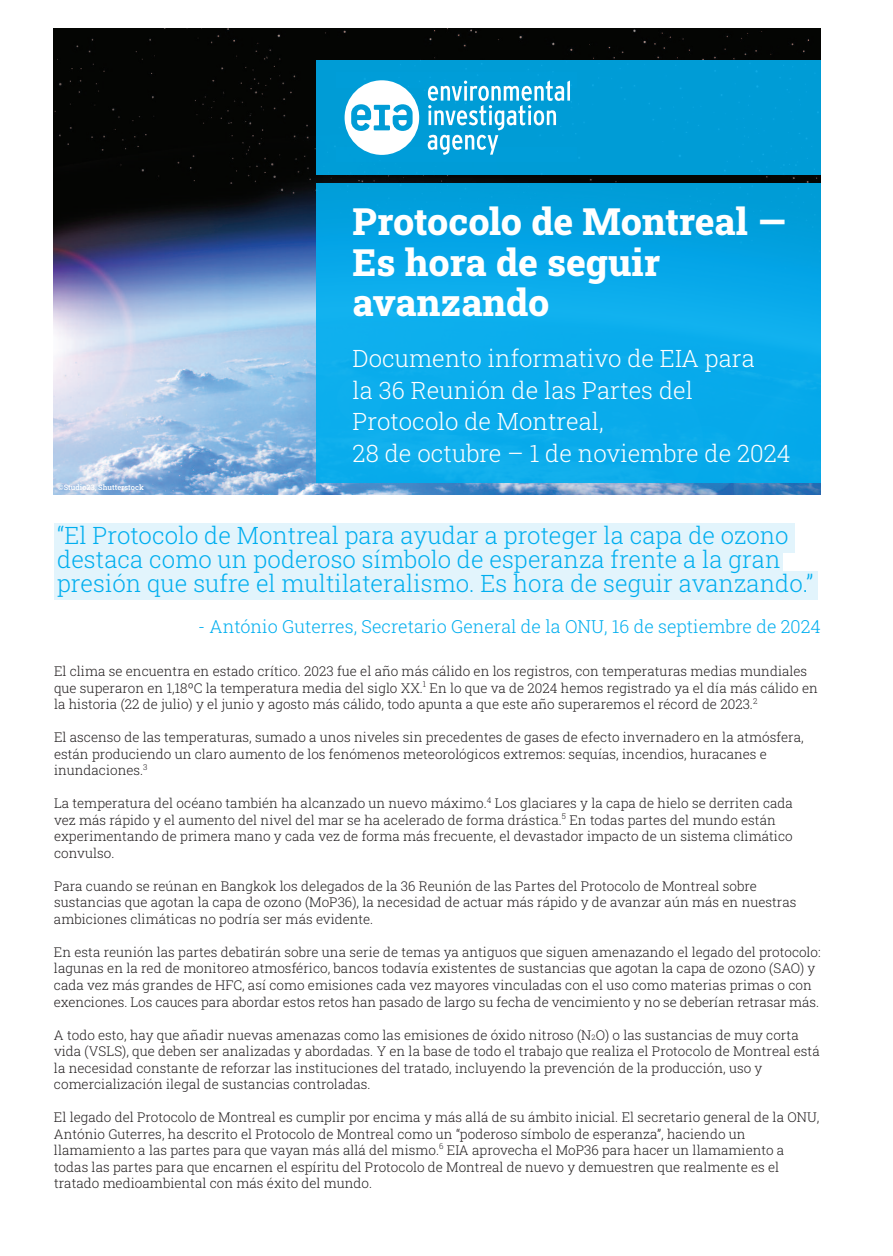
<style>
.page{position:relative;width:893px;height:1256px;background:#fff}
.page>*{position:absolute;margin:0;border:0;box-sizing:border-box;transform-origin:0 0}
.t1{font:800 37.5px/40.5px "Roboto Slab";color:#fff}
.t2{font:300 24px/24px "Roboto Slab";color:#00aeef}
.t3{font:300 24px/31.5px "Roboto Slab";color:#fff}
.t4{font:300 18px "Roboto Slab";color:#00aeef}
.t5{font:300 13.5px/16.5px "Roboto Slab";color:#231f20}
.t6{font:500 7.5px "Roboto Slab";color:#fff}
.s1{font-size:7.5px}
</style>
<div class="page">
<img style="left:53px;top:28px;width:768px;height:467px">
<div style="left:54px;top:523px;width:740px;height:30px;background:#e2f4fc"></div>
<div style="left:54px;top:546px;width:728px;height:30px;background:#e2f4fc"></div>
<div style="left:54px;top:571px;width:763px;height:29px;background:#e2f4fc"></div>
<div style="left:317px;top:60px;width:504px;height:115px;background:#009cd6"></div>
<svg style="left:344px;top:80px;width:75px;height:75px"></svg>
<svg style="left:427px;top:80px;width:143px;height:75px"></svg>
<div style="left:317px;top:183px;width:504px;height:299px;background:#00aeef;opacity:.9"></div>
<p class="t6" style="left:58px;top:482px;width:87px">©Studio23, Shutterstock</p>
<h1 class="t1" style="left:352px;top:202px;width:435px">Protocolo de Montreal —<br>Es hora de seguir avanzando</h1>
<h2 class="t3" style="left:352px;top:343px;width:439px">Documento informativo de EIA para<br>la 36 Reunión de las Partes del<br>Protocolo de Montreal,<br>28 de octubre – 1 de noviembre de 2024</h2>
<h2 class="t2" style="left:57px;top:524px;width:757px">“El Protocolo de Montreal para ayudar a proteger la capa de ozono destaca como un poderoso símbolo de esperanza frente a la gran presión que sufre el multilateralismo. Es hora de seguir avanzando.”</h2>
<h3 class="t4" style="left:198px;top:616px;width:624px">- António Guterres, Secretario General de la ONU, 16 de septiembre de 2024</h3>
<p class="t5" style="left:54px;top:663px;width:765px">El clima se encuentra en estado crítico. 2023 fue el año más cálido en los registros, con temperaturas medias mundiales que superaron en 1,18ºC la temperatura media del siglo XX.<sup>1</sup> En lo que va de 2024 hemos registrado ya el día más cálido en la historia (22 de julio) y el junio y agosto más cálido, todo apunta a que este año superaremos el récord de 2023.<sup>2</sup></p>
<p class="t5" style="left:54px;top:729px;width:751px">El ascenso de las temperaturas, sumado a unos niveles sin precedentes de gases de efecto invernadero en la atmósfera, están produciendo un claro aumento de los fenómenos meteorológicos extremos: sequías, incendios, huracanes e inundaciones.<sup>3</sup></p>
<p class="t5" style="left:54px;top:795px;width:740px">La temperatura del océano también ha alcanzado un nuevo máximo.<sup>4</sup> Los glaciares y la capa de hielo se derriten cada vez más rápido y el aumento del nivel del mar se ha acelerado de forma drástica.<sup>5</sup> En todas partes del mundo están experimentando de primera mano y cada vez de forma más frecuente, el devastador impacto de un sistema climático convulso.</p>
<p class="t5" style="left:54px;top:878px;width:744px">Para cuando se reúnan en Bangkok los delegados de la 36 Reunión de las Partes del Protocolo de Montreal sobre sustancias que agotan la capa de ozono (MoP36), la necesidad de actuar más rápido y de avanzar aún más en nuestras ambiciones climáticas no podría ser más evidente.</p>
<p class="t5" style="left:54px;top:944px;width:768px">En esta reunión las partes debatirán sobre una serie de temas ya antiguos que siguen amenazando el legado del protocolo: lagunas en la red de monitoreo atmosférico, bancos todavía existentes de sustancias que agotan la capa de ozono (SAO) y cada vez más grandes de HFC, así como emisiones cada vez mayores vinculadas con el uso como materias primas o con exenciones. Los cauces para abordar estos retos han pasado de largo su fecha de vencimiento y no se deberían retrasar más.</p>
<p class="t5" style="left:54px;top:1026px;width:767px">A todo esto, hay que añadir nuevas amenazas como las emisiones de óxido nitroso (N<span class="s1">2</span>O) o las sustancias de muy corta vida (VSLS), que deben ser analizadas y abordadas. Y en la base de todo el trabajo que realiza el Protocolo de Montreal está la necesidad constante de reforzar las instituciones del tratado, incluyendo la prevención de la producción, uso y comercialización ilegal de sustancias controladas.</p>
<p class="t5" style="left:54px;top:1109px;width:767px">El legado del Protocolo de Montreal es cumplir por encima y más allá de su ámbito inicial. El secretario general de la ONU, António Guterres, ha descrito el Protocolo de Montreal como un “poderoso símbolo de esperanza”, haciendo un llamamiento a las partes para que vayan más allá del mismo.<sup>6</sup> EIA aprovecha el MoP36 para hacer un llamamiento a todas las partes para que encarnen el espíritu del Protocolo de Montreal de nuevo y demuestren que realmente es el tratado medioambiental con más éxito del mundo.</p>
</div>
